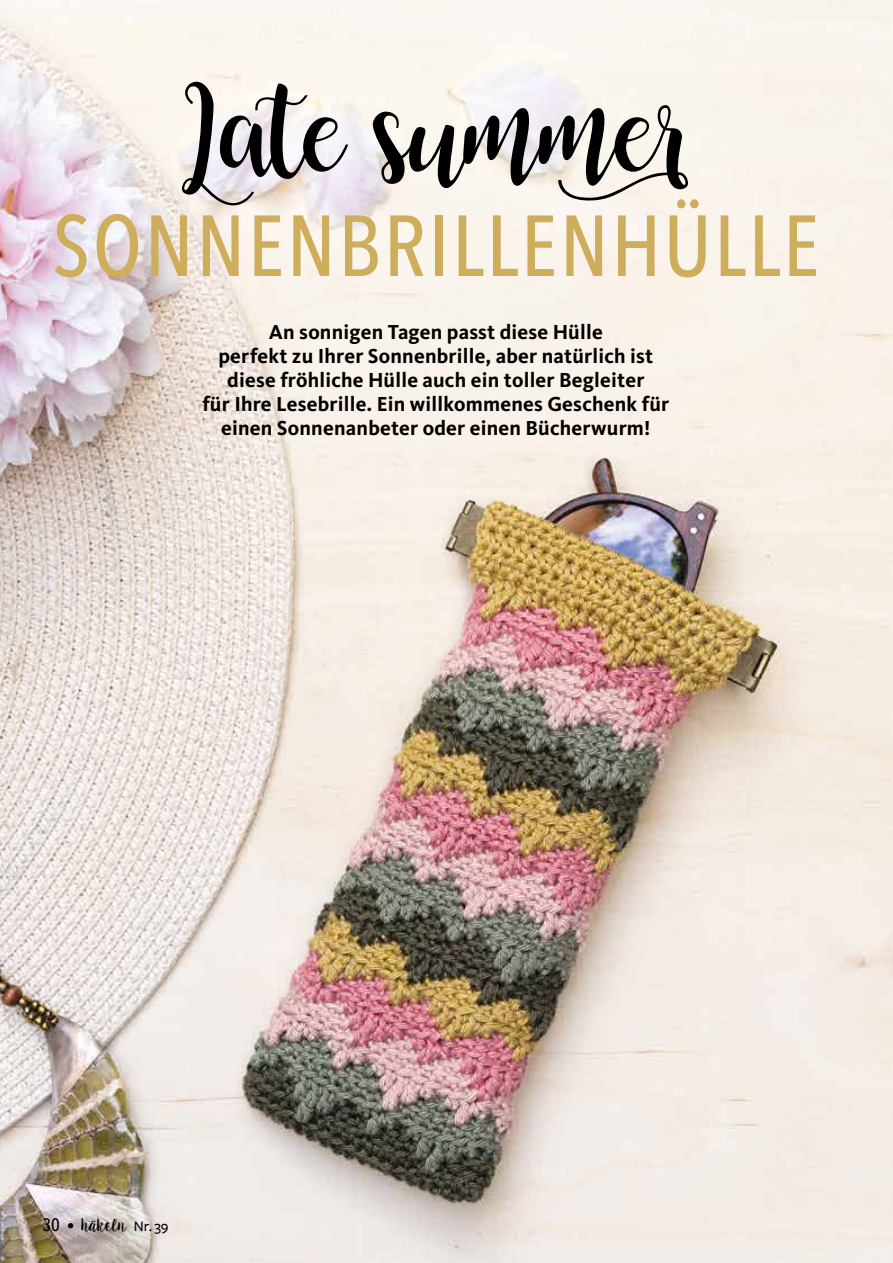
<style>
.page{position:relative;width:893px;height:1263px;background:#fff}
.page>*{position:absolute;margin:0;border:0;box-sizing:border-box;transform-origin:0 0}
.t1{font:108px "Buttercup Sample";color:#000}
.t2{font:500 85.5px "Avenir Next Condensed";letter-spacing:.03em;color:#cead5c}
.t3{font:700 21px/24px "Kievit OT";letter-spacing:.01em;color:#000;text-align:center}
.t4{font:18px "Sugar Plums";letter-spacing:-.06em;color:#000}
.s1{font-family:"Avenir Next Condensed";font-weight:500}
.s2{font-family:"Meta Pro Norm";font-size:15px}
.s3{font-family:"Freight Sans";font-weight:500;font-size:15px}
</style>
<div class="page">
<img style="left:0;top:0;width:893px;height:1263px">
<h1 class="t1" style="left:181px;top:77px;width:604px">Late summer</h1>
<h2 class="t2" style="left:52px;top:194px;width:768px">SONNENBRILLENHÜLLE</h2>
<p class="t3" style="left:202px;top:320px;width:468px">An sonnigen Tagen passt diese Hülle<br>perfekt zu Ihrer Sonnenbrille, aber natürlich ist diese fröhliche Hülle auch ein toller Begleiter<br>für Ihre Lesebrille. Ein willkommenes Geschenk für einen Sonnenanbeter oder einen Bücherwurm!</p>
<p class="t4" style="left:43px;top:1214px;width:128px"><span class="s1">30</span> <span class="s2">•</span> häkeln <span class="s3">Nr. 39</span></p>
</div>
